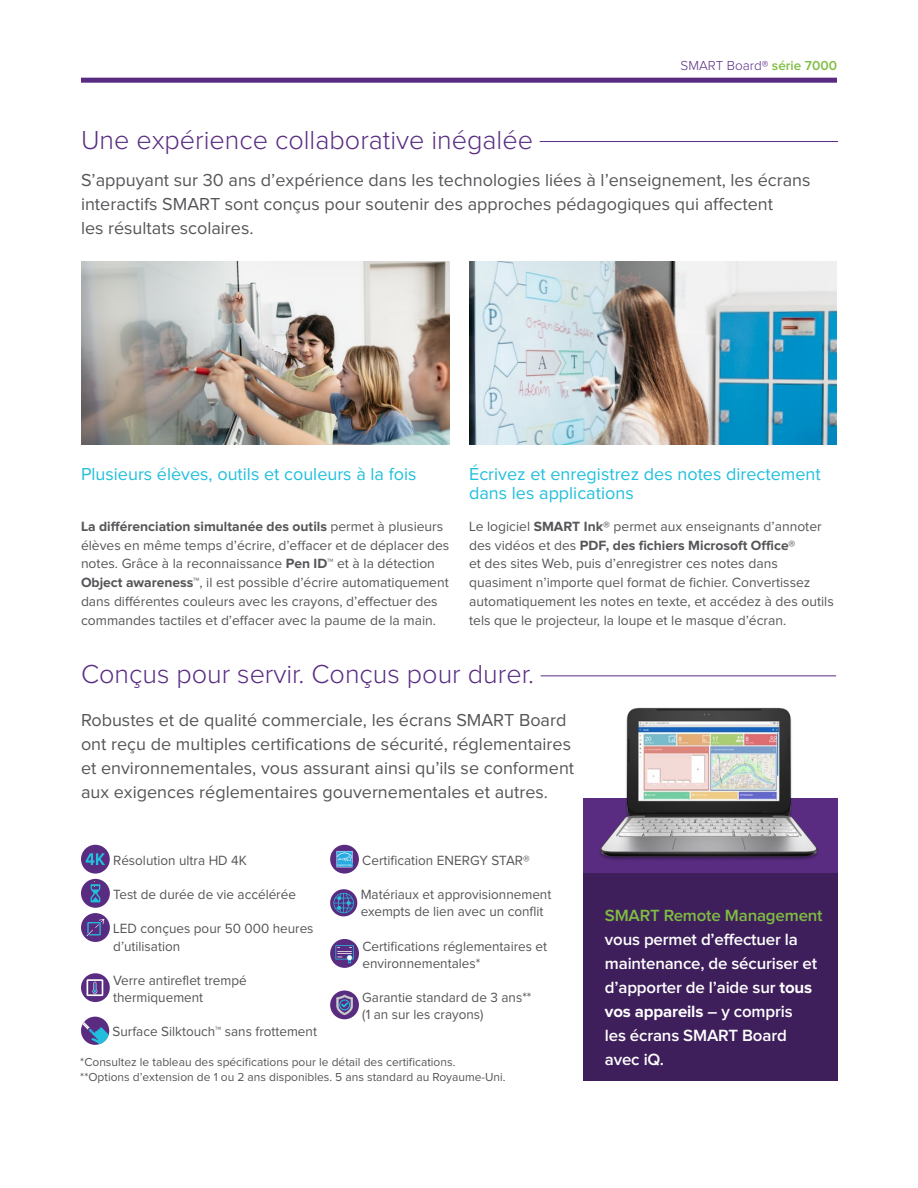
<style>
.page{position:relative;width:918px;height:1188px;background:#fff}
.page>*{position:absolute;margin:0;border:0;box-sizing:border-box;transform-origin:0 0}
.Section_Head{font:300 27px "Proxima Nova";color:#592c82}
.Intro_Copy{font:18px/24px "Proxima Nova";color:#555659}
.Subhead_blue___1_lin{font:18px/18.8px "Proxima Nova";color:#22bfdc}
.Subhead_blue___2_lin{font:18px "Proxima Nova";color:#22bfdc}
.t1{font:600 16.8px/24px "Proxima Nova";letter-spacing:-.01em;color:#fff}
.Body_Copy{font:13.8px/18.8px "Proxima Nova";color:#555659}
.Bullets{font:13.8px/17.2px "Proxima Nova";color:#555659}
.t2{font:300 13.5px "Proxima Nova";color:#592c82}
.Body_Copy_small{font:12px "Proxima Nova";color:#555659}
.s1{font-weight:600;color:#7fbd41}
.s2{font-weight:700}
.s3{color:#7fbd41}
</style>
<div class="page">
<svg style="left:81px;top:78px;width:756px;height:5px;background:#633889"></svg>
<img style="left:81px;top:261px;width:368px;height:183px">
<img style="left:469px;top:261px;width:368px;height:183px">
<hr style="left:81px;top:141px;width:757px;height:1px;background:#592c82">
<div style="left:81px;top:135px;width:459px;height:12px;background:#fff"></div>
<hr style="left:81px;top:675px;width:755px;height:1px;background:#592c82">
<div style="left:81px;top:669px;width:460px;height:12px;background:#fff"></div>
<div style="left:583px;top:798px;width:255px;height:282px;background:#592c82"></div>
<div style="left:583px;top:873px;width:255px;height:207px;background:#3e1e5b"></div>
<img style="left:600px;top:707px;width:218px;height:153px">
<div style="left:81px;top:845px;width:29px;height:29px;background:#592c82;border-radius:50%"></div>
<svg style="left:86px;top:853px;width:19px;height:12px"></svg>
<div style="left:81px;top:879px;width:29px;height:29px;background:#592c82;border-radius:50%"></div>
<div style="left:81px;top:913px;width:29px;height:29px;background:#592c82;border-radius:50%"></div>
<svg style="left:87px;top:919px;width:17px;height:17px"></svg>
<svg style="left:81px;top:973px;width:29px;height:29px"></svg>
<svg style="left:87px;top:979px;width:16px;height:17px"></svg>
<svg style="left:81px;top:1017px;width:28px;height:28px"></svg>
<svg style="left:330px;top:845px;width:29px;height:29px"></svg>
<svg style="left:337px;top:851px;width:16px;height:16px"></svg>
<svg style="left:330px;top:889px;width:27px;height:27px"></svg>
<div style="left:330px;top:939px;width:29px;height:29px;background:#592c82;border-radius:50%"></div>
<svg style="left:335px;top:945px;width:19px;height:19px"></svg>
<div style="left:330px;top:991px;width:29px;height:28px;background:#592c82;border-radius:50%"></div>
<svg style="left:337px;top:995px;width:16px;height:20px"></svg>
<svg style="left:91px;top:881px;width:9px;height:21px"></svg>
<p class="t2" style="left:681px;top:59px;width:158px">SMART Board® <span class="s1">série 7000</span></p>
<p class="Section_Head" style="left:81px;top:127px;width:453px">Une expérience collaborative inégalée</p>
<p class="Intro_Copy" style="left:81px;top:169px;width:731px">S’appuyant sur 30 ans d’expérience dans les technologies liées à l’enseignement, les écrans interactifs SMART sont conçus pour soutenir des approches pédagogiques qui affectent<br>les résultats scolaires.</p>
<p class="Subhead_blue___2_lin" style="left:81px;top:466px;width:337px">Plusieurs élèves, outils et couleurs à la fois</p>
<p class="Body_Copy" style="left:81px;top:517px;width:370px"><span class="s2">La différenciation simultanée des outils</span> permet à plusieurs élèves en même temps d’écrire, d’effacer et de déplacer des notes. Grâce à la reconnaissance <span class="s2">Pen ID™</span> et à la détection <span class="s2">Object awareness™</span>, il est possible d’écrire automatiquement dans différentes couleurs avec les crayons, d’effectuer des commandes tactiles et d’effacer avec la paume de la main.</p>
<p class="Subhead_blue___1_lin" style="left:469px;top:465px;width:353px">Écrivez et enregistrez des notes directement dans les applications</p>
<p class="Body_Copy" style="left:469px;top:517px;width:366px">Le logiciel <span class="s2">SMART Ink®</span> permet aux enseignants d’annoter des vidéos et des <span class="s2">PDF, des fichiers Microsoft Office®<br></span>et des sites Web, puis d’enregistrer ces notes dans quasiment n’importe quel format de fichier. Convertissez automatiquement les notes en texte, et accédez à des outils tels que le projecteur, la loupe et le masque d’écran.</p>
<p class="Section_Head" style="left:81px;top:662px;width:454px">Conçus pour servir. Conçus pour durer.</p>
<p class="Intro_Copy" style="left:81px;top:708px;width:495px">Robustes et de qualité commerciale, les écrans SMART Board ont reçu de multiples certifications de sécurité, réglementaires et environnementales, vous assurant ainsi qu’ils se conforment aux exigences réglementaires gouvernementales et autres.</p>
<p class="Bullets" style="left:113px;top:852px;width:135px">Résolution ultra HD 4K</p>
<p class="Bullets" style="left:113px;top:887px;width:184px">Test de durée de vie accélérée</p>
<p class="Bullets" style="left:113px;top:921px;width:202px">LED conçues pour 50 000 heures d’utilisation</p>
<p class="Bullets" style="left:113px;top:972px;width:135px">Verre antireflet trempé thermiquement</p>
<p class="Bullets" style="left:113px;top:1024px;width:206px">Surface Silktouch™ sans frottement</p>
<p class="Bullets" style="left:362px;top:852px;width:169px">Certification ENERGY STAR®</p>
<p class="Bullets" style="left:361px;top:887px;width:192px">Matériaux et approvisionnement exempts de lien avec un conflit</p>
<p class="Bullets" style="left:362px;top:938px;width:186px">Certifications réglementaires et environnementales*</p>
<p class="Bullets" style="left:362px;top:989px;width:171px">Garantie standard de 3 ans** (1 an sur les crayons)</p>
<p class="Body_Copy_small" style="left:80px;top:1056px;width:377px">*Consultez le tableau des spécifications pour le détail des certifications.</p>
<p class="Body_Copy_small" style="left:80px;top:1071px;width:427px">**Options d’extension de 1 ou 2 ans disponibles. 5 ans standard au Royaume-Uni.</p>
<p class="t1" style="left:605px;top:904px;width:219px"><span class="s3">SMART Remote Management </span>vous permet d’effectuer la maintenance, de sécuriser et d’apporter de l’aide sur <span class="s2">tous vos appareils</span> – y compris<br>les écrans SMART Board avec iQ.</p>
</div>
